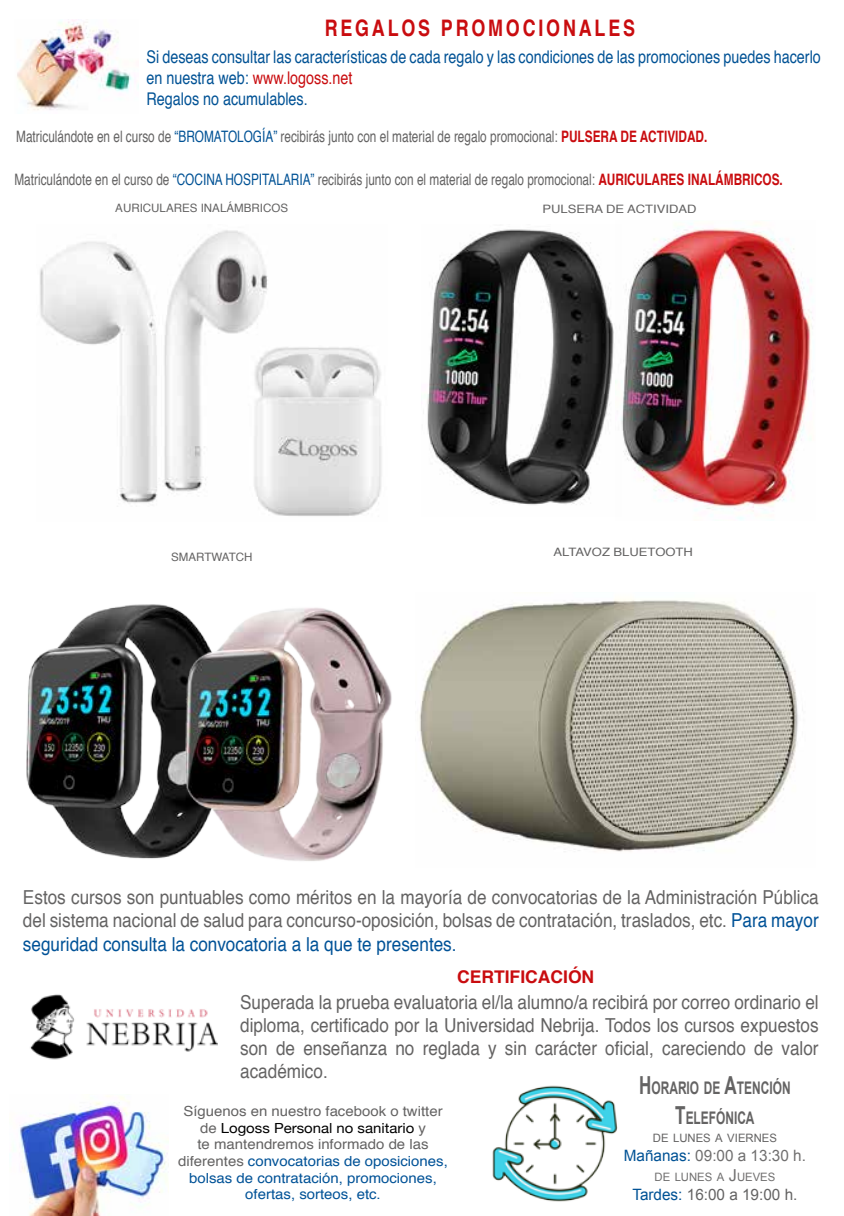
<style>
.page{position:relative;width:844px;height:1216px;background:#fff}
.page>*{position:absolute;margin:0;border:0;box-sizing:border-box;transform-origin:0 0}
.t1{font:700 22.75px "Helvetica";letter-spacing:.16em;color:#c90c0f;scale:.78 1}
.t2{font:19.25px/23.1px "Helvetica";color:#646363;text-align:justify;scale:.89 1}
.t3{font:17.5px/21px "Helvetica";color:#005295;scale:.82 1}
.t4{font:700 17.5px "Helvetica";color:#c90c0f}
.t5{font:700 17.32px/29.8px "Arial";color:#646363;text-align:center;scale:.69 1}
.t6{font:15.75px "Helvetica";color:#646363;scale:.75 1}
.t7{font:15.58px "Arial";color:#706f6f}
.t8{font:15.58px "Arial";color:#646363}
.t9{font:14px/16.6px "Helvetica";color:#005297;text-align:center;scale:1.07 1}
.t10{font:14px "Helvetica";color:#646363;scale:1.07 1}
.t11{font:14px "Helvetica Neue";color:#000;scale:1.07 1}
.t12{font:11.55px "Helvetica";color:#646363;scale:1.13 1}
.t13{font:11.55px "Helvetica";color:#646363}
.t14{font:11.55px "Arial";color:#646363}
.t15{font:11.55px "Arial";color:#706f6f}
.s1{color:#c90c0f}
.s2{color:#005295}
.s3{font-weight:700;color:#c90c0f}
.s4{color:#005297}
.s5{font-size:24.85px}
.s6{font-family:"Helvetica";color:#646363}
.s7{color:#646363}
.s8{font-size:16.45px}
</style>
<div class="page">
<img style="left:17px;top:20px;width:121px;height:90px">
<img style="left:30px;top:994px;width:188px;height:66px">
<img style="left:492px;top:1085px;width:126px;height:117px">
<img style="left:20px;top:1096px;width:149px;height:119px">
<img style="left:40px;top:230px;width:342px;height:286px">
<img style="left:27px;top:604px;width:158px;height:255px">
<img style="left:185px;top:608px;width:207px;height:253px">
<img style="left:419px;top:599px;width:379px;height:253px">
<img style="left:621px;top:222px;width:192px;height:298px">
<img style="left:427px;top:229px;width:190px;height:276px">
<p class="t1" style="left:324px;top:10px;width:399px">REGALOS PROMOCIONALES</p>
<p class="t3" style="left:146px;top:47px;width:823px">Si deseas consultar las características de cada regalo y las condiciones de las promociones puedes hacerlo en nuestra web: <span class="s1">www.logoss.net<br></span>Regalos no acumulables.</p>
<p class="t6" style="left:16px;top:124px;width:922px">Matriculándote en el curso de <span class="s2">“BROMATOLOGÍA”</span> recibirás junto con el material de regalo promocional: <span class="s3">PULSERA DE ACTIVIDAD.</span></p>
<p class="t6" style="left:14px;top:167px;width:1025px">Matriculándote en el curso de <span class="s2">“COCINA HOSPITALARIA”</span> recibirás junto con el material de regalo promocional: <span class="s3">AURICULARES INALÁMBRICOS.</span></p>
<p class="t13" style="left:115px;top:198px;width:174px">AURICULARES INALÁMBRICOS</p>
<p class="t13" style="left:171px;top:548px;width:83px">SMARTWATCH</p>
<p class="t12" style="left:542px;top:200px;width:138px">PULSERA DE ACTIVIDAD</p>
<p class="t12" style="left:553px;top:543px;width:125px">ALTAVOZ BLUETOOTH</p>
<p class="t2" style="left:23px;top:886px;width:895px">Estos cursos son puntuables como méritos en la mayoría de convocatorias de la Administración Pública del sistema nacional de salud para concurso-oposición, bolsas de contratación, traslados, etc. <span class="s4">Para mayor seguridad consulta la convocatoria a la que te presentes.</span></p>
<p class="t4" style="left:457px;top:962px;width:139px">CERTIFICACIÓN</p>
<p class="t2" style="left:240px;top:991px;width:651px">Superada la prueba evaluatoria el/la alumno/a recibirá por correo ordinario el diploma, certificado por la Universidad Nebrija. Todos los cursos expuestos son de enseñanza no reglada y sin carácter oficial, careciendo de valor académico.</p>
<p class="t5" style="left:639px;top:1073px;width:221px"><span class="s5">H</span>ORARIO DE <span class="s5">A</span>TENCIÓN<br><span class="s5">T</span>ELEFÓNICA</p>
<p class="t10" style="left:183px;top:1099px;width:244px">Síguenos en nuestro facebook o twitter</p>
<p class="t11" style="left:200px;top:1117px;width:213px"><span class="s6">de</span> Logoss Personal no sanitario <span class="s6">y</span></p>
<p class="t9" style="left:178px;top:1136px;width:253px"><span class="s7">te mantendremos informado de las diferentes</span> convocatorias de oposiciones, bolsas de contratación, promociones, ofertas, sorteos, etc.</p>
<p class="t14" style="left:652px;top:1130px;width:125px">DE LUNES A VIERNES</p>
<p class="t7" style="left:623px;top:1144px;width:183px"><span class="s2">Mañanas:</span> 09:00 a 13:30 h.</p>
<p class="t15" style="left:654px;top:1169px;width:122px">DE LUNES A <span class="s8">J</span>UEVES</p>
<p class="t8" style="left:632px;top:1183px;width:166px"><span class="s2">Tardes:</span> 16:00 a 19:00 h.</p>
</div>
